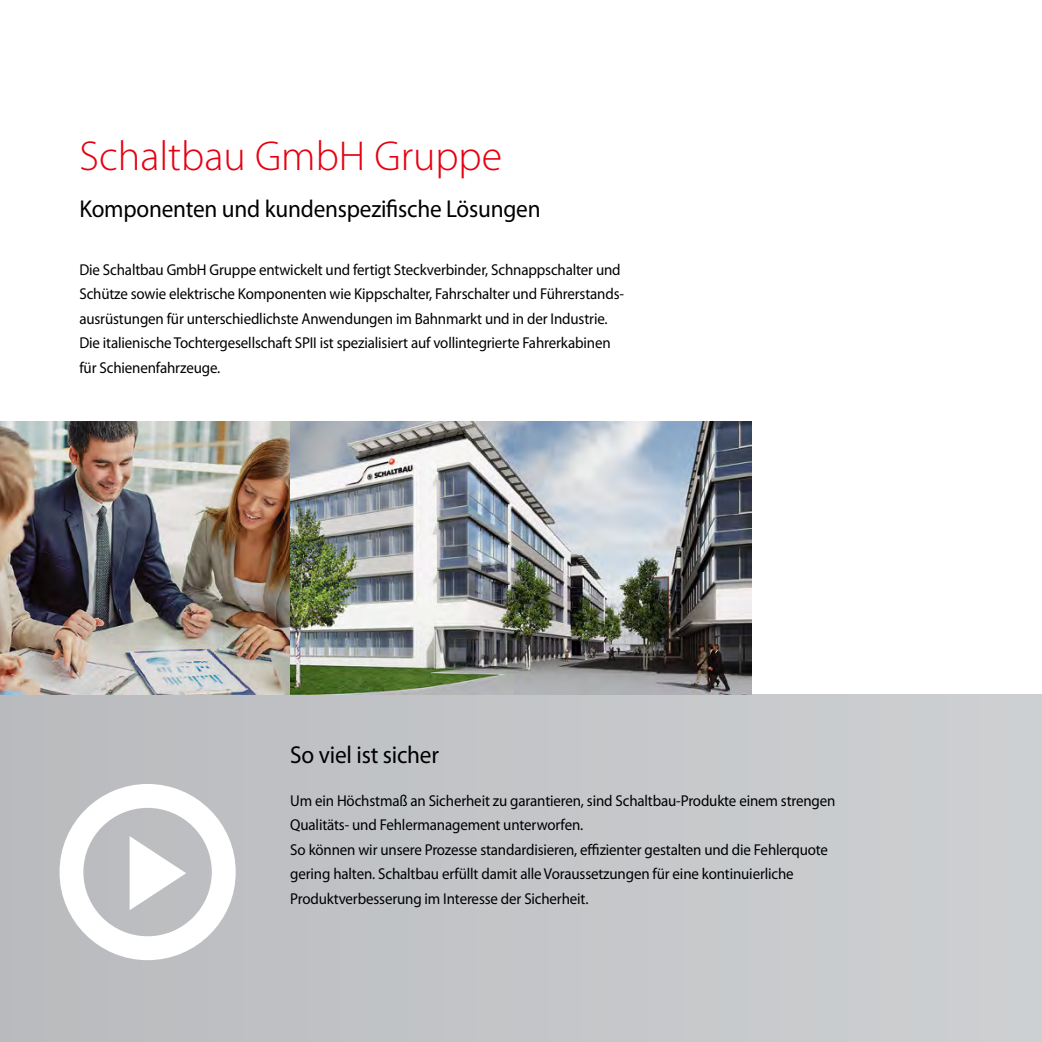
<style>
.page{position:relative;width:1042px;height:1042px;background:#fff}
.page>*{position:absolute;margin:0;border:0;box-sizing:border-box;transform-origin:0 0}
.t1{font:300 42px "Myriad Pro";color:#e60012}
.t2{font:24.5px "Myriad Pro";letter-spacing:-.01em;color:#000;scale:.95 1}
.t3{font:15.75px/24.5px "Myriad Pro";letter-spacing:-.01em;color:#000;scale:.95 1}
</style>
<div class="page">
<div style="left:0;top:694px;width:1042px;height:348px;background:#c3c5c8"></div>
<img style="left:0;top:422px;width:751px;height:272px">
<svg style="left:130px;top:836px;width:56px;height:74px"></svg>
<div style="left:60px;top:784px;width:176px;height:176px;border:24px solid #fff;border-radius:50%"></div>
<h1 class="t1" style="left:79px;top:133px;width:424px">Schaltbau GmbH Gruppe</h1>
<h2 class="t2" style="left:79px;top:193px;width:487px">Komponenten und kundenspezifische Lösungen</h2>
<p class="t3" style="left:79px;top:257px;width:574px">Die Schaltbau GmbH Gruppe entwickelt und fertigt Steckverbinder, Schnappschalter und Schütze sowie elektrische Komponenten wie Kippschalter, Fahrschalter und Führerstands&shy;ausrüstungen für unterschiedlichste Anwendungen im Bahnmarkt und in der Industrie.<br>Die italienische Tochtergesellschaft SPII ist spezialisiert auf vollintegrierte Fahrerkabinen für Schienenfahrzeuge.</p>
<h2 class="t2" style="left:290px;top:739px;width:158px">So viel ist sicher</h2>
<p class="t3" style="left:290px;top:788px;width:575px">Um ein Höchstmaß an Sicherheit zu garantieren, sind Schaltbau-Produkte einem strengen Qualitäts- und Fehlermanagement unterworfen.<br>So können wir unsere Prozesse standardisieren, effizienter gestalten und die Fehlerquote gering halten. Schaltbau erfüllt damit alle Voraussetzungen für eine kontinuierliche Produktverbesserung im Interesse der Sicherheit.</p>
</div>
